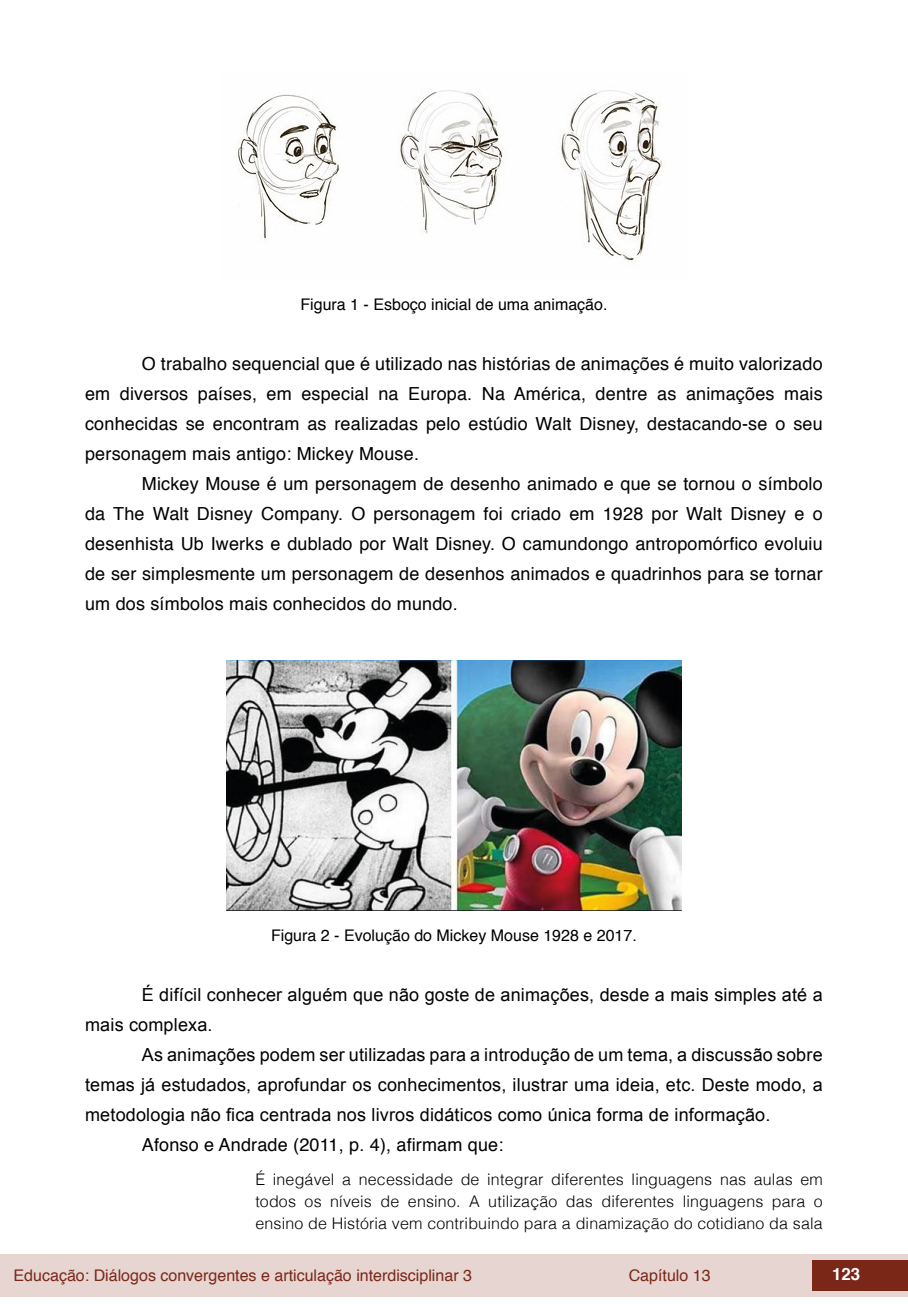
<style>
.page{position:relative;width:908px;height:1304px;background:#fff}
.page>*{position:absolute;margin:0;border:0;box-sizing:border-box;transform-origin:0 0}
.t1{font:18px/30px "Helvetica";letter-spacing:.01em;color:#020203;text-align:justify}
.t2{font:18px/30px "Arial";letter-spacing:.01em;color:#020203}
.t3{font:18px "Helvetica";letter-spacing:.01em;color:#000}
.t4{font:700 16.8px "Helvetica";color:#fff}
.t5{font:300 16px/22px "Helvetica";letter-spacing:.01em;color:#000;text-align:justify}
.t6{font:16px "Helvetica";color:#000}
.t7{font:16px "Helvetica";color:#7a2717}
</style>
<div class="page">
<div style="left:0;top:1254px;width:906px;height:43px;background:#e6d5d1"></div>
<div style="left:812px;top:1261px;width:95px;height:30px;background:#7a2717"></div>
<img style="left:238px;top:90px;width:424px;height:172px">
<img style="left:226px;top:660px;width:455px;height:251px">
<p class="t6" style="left:300px;top:292px;width:308px">Figura 1 - Esboço inicial de uma animação.</p>
<p class="t1" style="left:85px;top:349px;width:738px;text-indent:57px">O trabalho sequencial que é utilizado nas histórias de animações é muito valorizado em diversos países, em especial na Europa. Na América, dentre as animações mais conhecidas se encontram as realizadas pelo estúdio Walt Disney, destacando-se o seu personagem mais antigo: Mickey Mouse.</p>
<p class="t1" style="left:85px;top:470px;width:738px;text-indent:57px">Mickey Mouse é um personagem de desenho animado e que se tornou o símbolo da The Walt Disney Company. O personagem foi criado em 1928 por Walt Disney e o desenhista Ub Iwerks e dublado por Walt Disney. O camundongo antropomórfico evoluiu de ser simplesmente um personagem de desenhos animados e quadrinhos para se tornar um dos símbolos mais conhecidos do mundo.</p>
<p class="t6" style="left:271px;top:923px;width:367px">Figura 2 - Evolução do Mickey Mouse 1928 e 2017.</p>
<p class="t2" style="left:85px;top:980px;width:738px;text-indent:57px">É difícil conhecer alguém que não goste de animações, desde a mais simples até a mais complexa.</p>
<p class="t2" style="left:85px;top:1040px;width:738px;text-align:justify;text-indent:57px">As animações podem ser utilizadas para a introdução de um tema, a discussão sobre temas já estudados, aprofundar os conhecimentos, ilustrar uma ideia, etc. Deste modo, a metodologia não fica centrada nos livros didáticos como única forma de informação.</p>
<p class="t3" style="left:142px;top:1131px;width:363px">Afonso e Andrade (2011, p. 4), afirmam que:</p>
<p class="t5" style="left:255px;top:1167px;width:568px">É inegável a necessidade de integrar diferentes linguagens nas aulas em todos os níveis de ensino. A utilização das diferentes linguagens para o ensino de História vem contribuindo para a dinamização do cotidiano da sala</p>
<p class="t7" style="left:14px;top:1263px;width:459px">Educação: Diálogos convergentes e articulação interdisciplinar 3</p>
<p class="t7" style="left:628px;top:1263px;width:83px">Capítulo 13</p>
<p class="t4" style="left:831px;top:1261px;width:30px">123</p>
</div>
